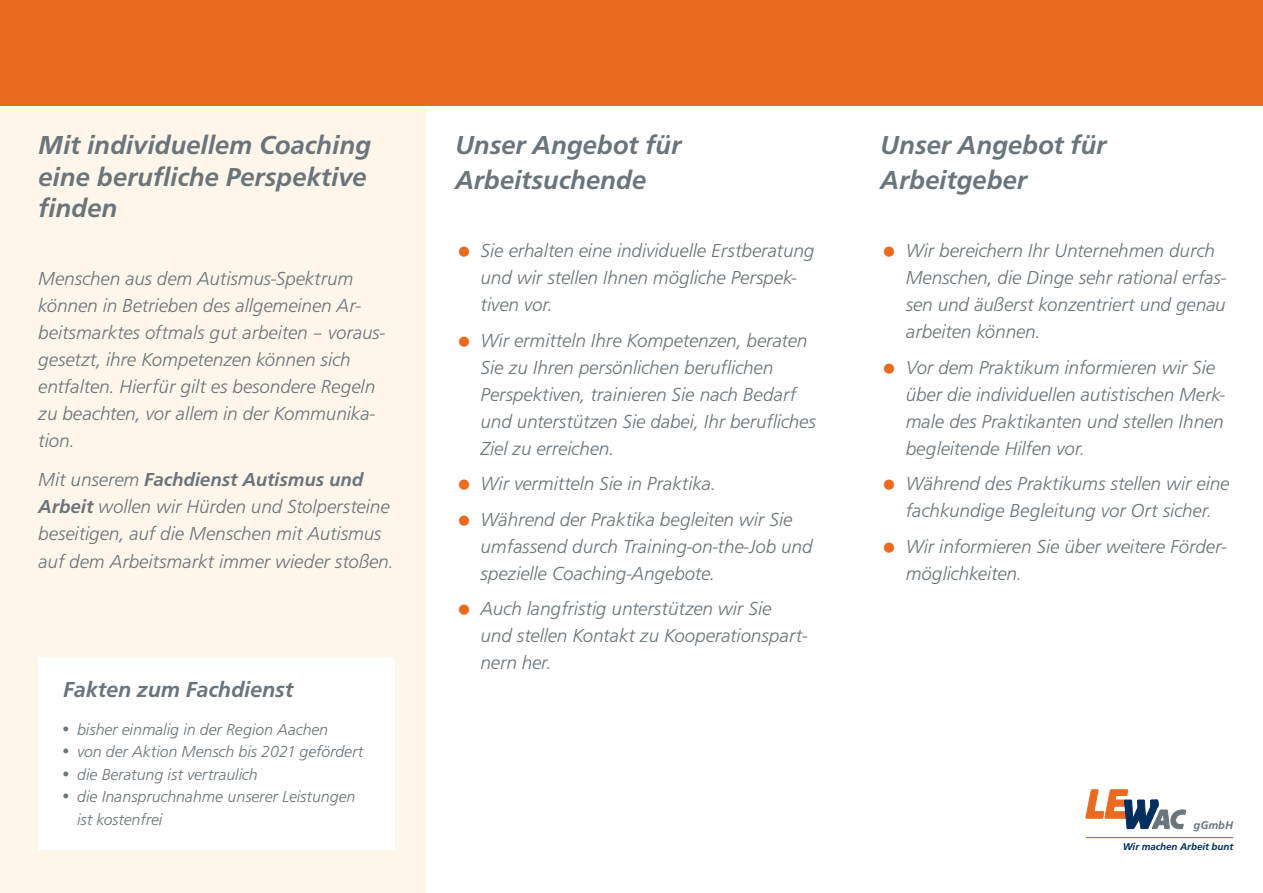
<style>
.page{position:relative;width:1263px;height:893px;background:#fff}
.page>*{position:absolute;margin:0;border:0;box-sizing:border-box;transform-origin:0 0}
.t1{font:italic 500 27px/34.5px "Front Page";letter-spacing:-.005em;color:#6a747b}
.t2{font:italic 500 22.5px "Front Page";letter-spacing:-.005em;color:#6a747b}
.t3{font:italic 300 19.5px/27px "Front Page";letter-spacing:-.005em;color:#6a747b}
.t4{font:italic 300 16.5px/22.5px "Front Page";letter-spacing:-.005em;color:#6a747b}
.t5{font:italic 500 11.55px "Front Page";color:#6a747b}
.t6{font:italic 500 10.2px "Front Page";letter-spacing:-.005em;color:#002e5e}
.s1{font-weight:500}
</style>
<div class="page">
<div style="left:0;top:85px;width:425px;height:808px;background:#fef6ea"></div>
<div style="left:0;top:0;width:1263px;height:105px;background:#ea6b1f"></div>
<div style="left:39px;top:657px;width:356px;height:193px;background:#fff"></div>
<hr style="left:1086px;top:837px;width:147px;height:1px;background:#ea6b1f">
<svg style="left:1086px;top:789px;width:100px;height:41px"></svg>
<h1 class="t1" style="left:38px;top:129px;width:334px;line-height:31.5px">Mit individuellem Coaching eine berufliche Perspektive finden</h1>
<p class="t3" style="left:38px;top:265px;width:348px">Menschen aus dem Autismus-Spektrum können in Betrieben des allgemeinen Ar&shy;beitsmarktes oftmals gut arbeiten – voraus&shy;gesetzt, ihre Kompetenzen können sich entfalten. Hierfür gilt es besondere Regeln zu beachten, vor allem in der Kommunika&shy;tion.</p>
<p class="t3" style="left:38px;top:467px;width:357px">Mit unserem <span class="s1">Fachdienst Autismus und Arbeit</span> wollen wir Hürden und Stolpersteine beseitigen, auf die Menschen mit Autismus auf dem Arbeitsmarkt immer wieder stoßen.</p>
<p class="t2" style="left:63px;top:677px;width:232px">Fakten zum Fachdienst</p>
<p class="t4" style="left:62px;top:718px;width:268px">• bisher einmalig in der Region Aachen</p>
<p class="t4" style="left:62px;top:741px;width:303px">• von der Aktion Mensch bis 2021 gefördert</p>
<p class="t4" style="left:62px;top:763px;width:197px">• die Beratung ist vertraulich</p>
<p class="t4" style="left:77px;top:786px;width:280px;text-indent:-15px">• die Inanspruchnahme unserer Leistungen ist kostenfrei</p>
<h1 class="t1" style="left:455px;top:128px;width:228px">Unser Angebot für<br>Arbeitsuchende</h1>
<p class="t3" style="left:480px;top:237px;width:336px">Sie erhalten eine individuelle Erstberatung und wir stellen Ihnen mögliche Perspek&shy;tiven vor.</p>
<p class="t3" style="left:480px;top:327px;width:337px">Wir ermitteln Ihre Kompetenzen, beraten Sie zu Ihren persönlichen beruflichen Perspektiven, trainieren Sie nach Bedarf und unterstützen Sie dabei, Ihr berufliches Ziel zu erreichen.</p>
<p class="t3" style="left:480px;top:466px;width:314px;line-height:35.5px">Wir vermitteln Sie in Praktika.<br>Während der Praktika begleiten wir Sie</p>
<p class="t3" style="left:480px;top:533px;width:334px">umfassend durch Training-on-the-Job und spezielle Coaching-Angebote.</p>
<p class="t3" style="left:480px;top:595px;width:328px">Auch langfristig unterstützen wir Sie und stellen Kontakt zu Kooperationspart&shy;nern her.</p>
<h1 class="t1" style="left:880px;top:128px;width:228px">Unser Angebot für<br>Arbeitgeber</h1>
<p class="t3" style="left:906px;top:237px;width:322px">Wir bereichern Ihr Unternehmen durch Menschen, die Dinge sehr rational erfas&shy;sen und äußerst konzentriert und genau arbeiten können.</p>
<p class="t3" style="left:906px;top:354px;width:321px">Vor dem Praktikum informieren wir Sie über die individuellen autistischen Merk&shy;male des Praktikanten und stellen Ihnen begleitende Hilfen vor.</p>
<p class="t3" style="left:906px;top:470px;width:326px">Während des Praktikums stellen wir eine fachkundige Begleitung vor Ort sicher.</p>
<p class="t3" style="left:906px;top:533px;width:322px">Wir informieren Sie über weitere Förder&shy;möglichkeiten.</p>
<p class="t5" style="left:1193px;top:818px;width:41px">gGmbH</p>
<p class="t6" style="left:1123px;top:841px;width:112px">Wir machen Arbeit bunt</p>
</div>
